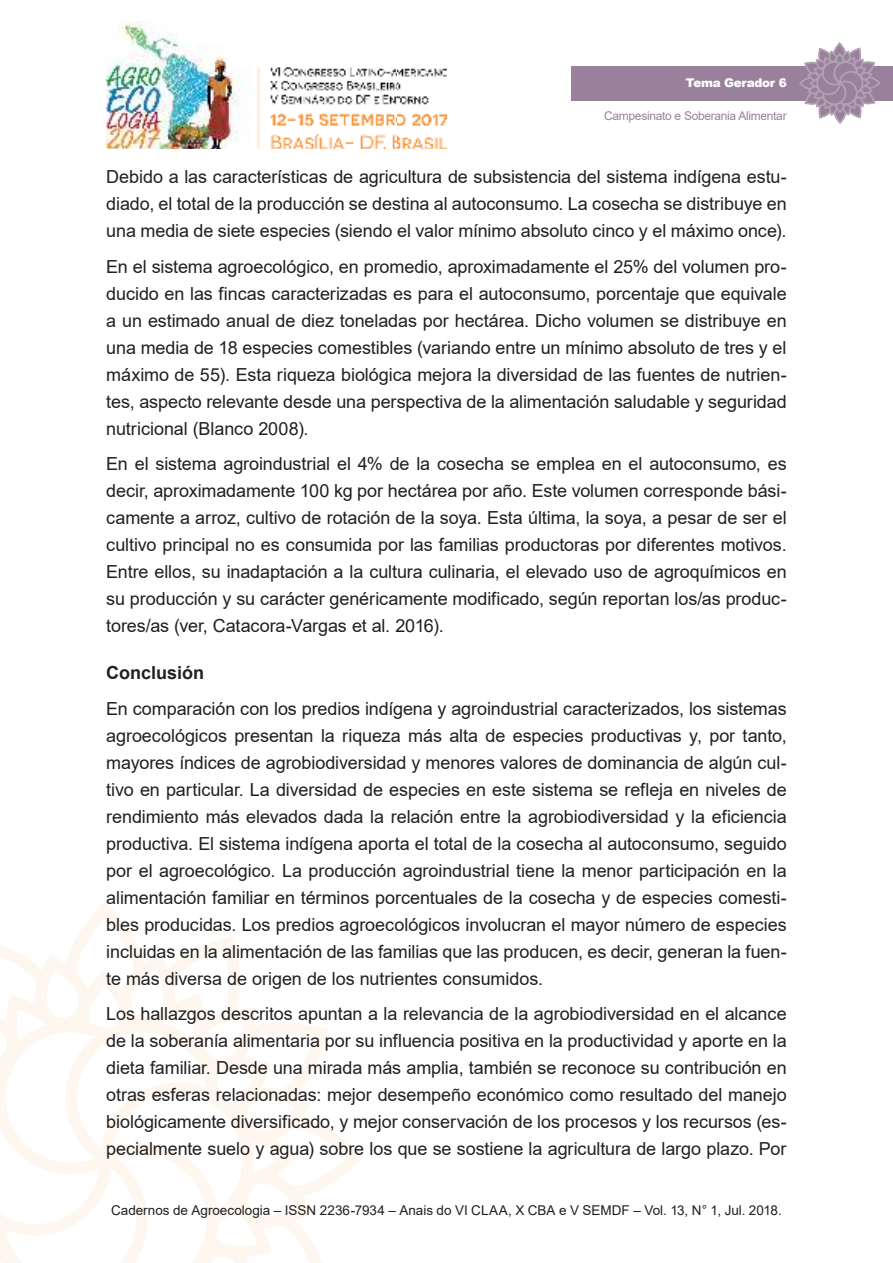
<style>
.page{position:relative;width:893px;height:1263px;background:#fff}
.page>*{position:absolute;margin:0;border:0;box-sizing:border-box;transform-origin:0 0}
.t1{font:18px/27px "Arial";letter-spacing:-.005em;color:#221f1f;text-align:justify}
.t2{font:700 18px "Arial";color:#221f1f}
.t3{font:13.5px "Arial";color:#221f1f}
.t4{font:12px "Arial";letter-spacing:-.025em;color:#99819c}
.t5{font:900 12px "Arial";letter-spacing:-.025em;color:#fff}
</style>
<div class="page">
<img style="left:106px;top:21px;width:340px;height:128px">
<svg style="left:0;top:910px;width:363px;height:353px"></svg>
<div style="left:571px;top:66px;width:322px;height:34px;background:#99819c"></div>
<svg style="left:798px;top:43px;width:83px;height:81px"></svg>
<p class="t5" style="left:686px;top:76px;width:102px">Tema Gerador 6</p>
<p class="t4" style="left:604px;top:112px;width:184px">Campesinato e Soberania Alimentar</p>
<p class="t1" style="left:106px;top:165px;width:682px">Debido a las características de agricultura de subsistencia del sistema indígena estu&shy;diado, el total de la producción se destina al autoconsumo. La cosecha se distribuye en una media de siete especies (siendo el valor mínimo absoluto cinco y el máximo once).</p>
<p class="t1" style="left:106px;top:255px;width:682px">En el sistema agroecológico, en promedio, aproximadamente el 25% del volumen pro&shy;ducido en las fincas caracterizadas es para el autoconsumo, porcentaje que equivale a un estimado anual de diez toneladas por hectárea. Dicho volumen se distribuye en una media de 18 especies comestibles (variando entre un mínimo absoluto de tres y el máximo de 55). Esta riqueza biológica mejora la diversidad de las fuentes de nutrien&shy;tes, aspecto relevante desde una perspectiva de la alimentación saludable y seguridad nutricional (Blanco 2008).</p>
<p class="t1" style="left:106px;top:452px;width:682px">En el sistema agroindustrial el 4% de la cosecha se emplea en el autoconsumo, es decir, aproximadamente 100 kg por hectárea por año. Este volumen corresponde bási&shy;camente a arroz, cultivo de rotación de la soya. Esta última, la soya, a pesar de ser el cultivo principal no es consumida por las familias productoras por diferentes motivos.<br>Entre ellos, su inadaptación a la cultura culinaria, el elevado uso de agroquímicos en su producción y su carácter genéricamente modificado, según reportan los/as produc&shy;tores/as (ver, Catacora-Vargas et al. 2016).</p>
<p class="t2" style="left:106px;top:666px;width:99px">Conclusión</p>
<p class="t1" style="left:106px;top:697px;width:682px">En comparación con los predios indígena y agroindustrial caracterizados, los sistemas agroecológicos presentan la riqueza más alta de especies productivas y, por tanto, mayores índices de agrobiodiversidad y menores valores de dominancia de algún cul&shy;tivo en particular. La diversidad de especies en este sistema se refleja en niveles de rendimiento más elevados dada la relación entre la agrobiodiversidad y la eficiencia productiva. El sistema indígena aporta el total de la cosecha al autoconsumo, seguido por el agroecológico. La producción agroindustrial tiene la menor participación en la alimentación familiar en términos porcentuales de la cosecha y de especies comesti&shy;bles producidas. Los predios agroecológicos involucran el mayor número de especies incluidas en la alimentación de las familias que las producen, es decir, generan la fuen&shy;te más diversa de origen de los nutrientes consumidos.</p>
<p class="t1" style="left:106px;top:1002px;width:682px">Los hallazgos descritos apuntan a la relevancia de la agrobiodiversidad en el alcance de la soberanía alimentaria por su influencia positiva en la productividad y aporte en la dieta familiar. Desde una mirada más amplia, también se reconoce su contribución en otras esferas relacionadas: mejor desempeño económico como resultado del manejo biológicamente diversificado, y mejor conservación de los procesos y los recursos (es&shy;pecialmente suelo y agua) sobre los que se sostiene la agricultura de largo plazo. Por</p>
<p class="t3" style="left:111px;top:1205px;width:672px">Cadernos de Agroecologia – ISSN 2236-7934 – Anais do VI CLAA, X CBA e V SEMDF – Vol. 13, N° 1, Jul. 2018.</p>
</div>
